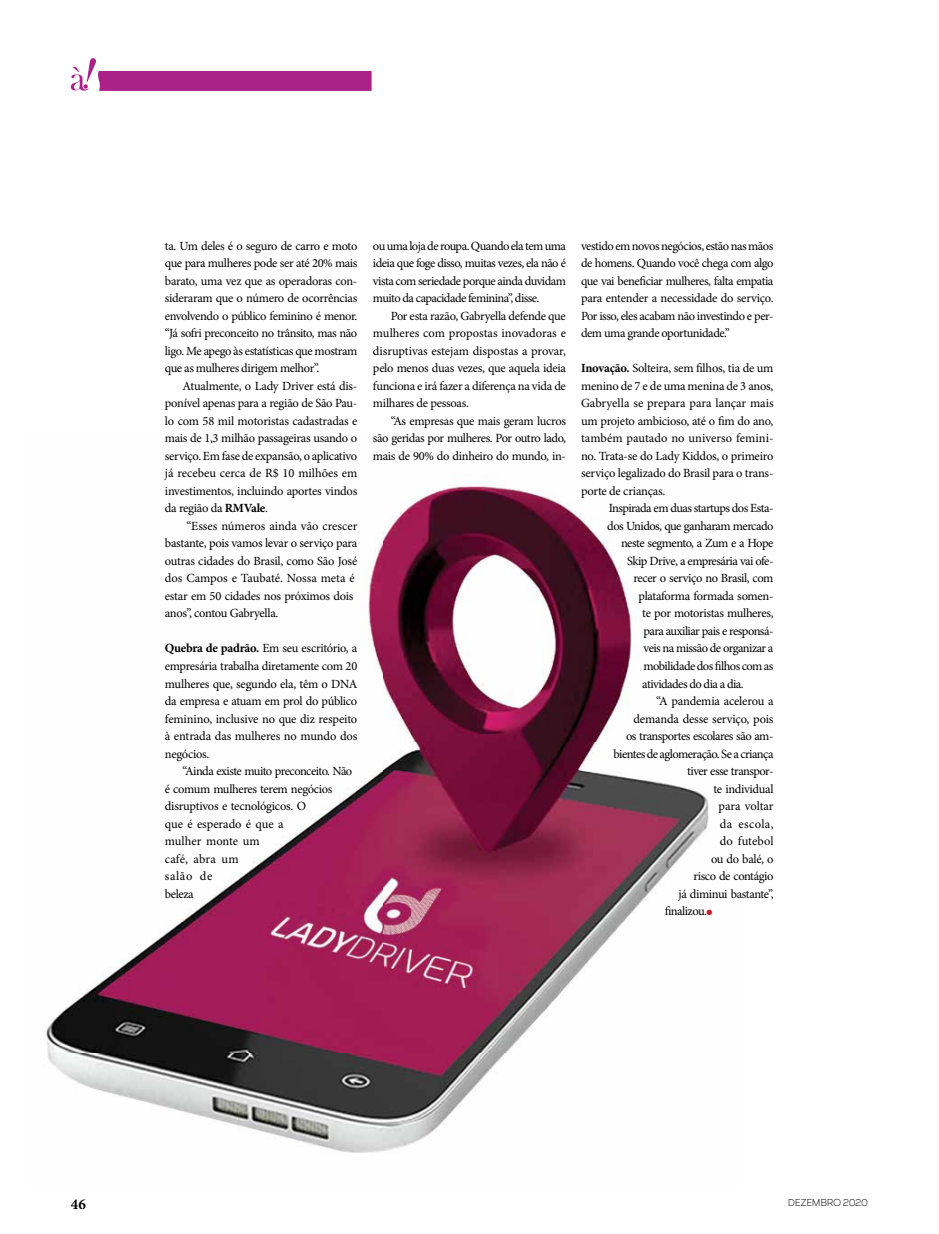
<style>
.page{position:relative;width:939px;height:1234px;background:#fff}
.page>*{position:absolute;margin:0;border:0;box-sizing:border-box;transform-origin:0 0}
.t1{font:700 15px "Minion Pro";color:#000}
.t2{font:12.5px/17.5px "Minion Pro";letter-spacing:-.03em;color:#000;text-align:justify}
.t3{font:12.5px "Minion Pro";letter-spacing:-.05em;color:#000}
.t4{font:12.5px "Minion Pro";letter-spacing:-.01em;color:#000}
.t5{font:12.5px "Minion Pro";letter-spacing:.025em;color:#000}
.t6{font:12.5px "Minion Pro";letter-spacing:.005em;color:#000}
.t7{font:expanded 10px "Corbert";letter-spacing:-.04em;color:#000;scale:.8 1}
.s1{font-weight:700}
.s2{font-family:"Dixieland Normal";font-size:7.5px;color:#ca202c}
</style>
<div class="page">
<img style="left:46px;top:485px;width:663px;height:668px">
<svg style="left:71px;top:58px;width:301px;height:33px"></svg>
<p class="t2" style="left:165px;top:237px;width:194px">ta. Um deles é o seguro de carro e moto que para mulheres pode ser até 20% mais barato, uma vez que as operadoras con&shy;sideraram que o número de ocorrências envolvendo o público feminino é menor. “Já sofri preconceito no trânsito, mas não ligo. Me apego às estatísticas que mostram que as mulheres dirigem melhor”.</p>
<p class="t2" style="left:165px;top:377px;width:194px;text-indent:18px">Atualmente, o Lady Driver está dis&shy;ponível apenas para a região de São Pau&shy;lo com 58 mil motoristas cadastradas e mais de 1,3 milhão passageiras usando o serviço. Em fase de expansão, o aplicativo já recebeu cerca de R$ 10 milhões em investimentos, incluindo aportes vindos da região da <span class="s1">RMVale</span>.</p>
<p class="t2" style="left:165px;top:517px;width:194px;text-align:left;text-indent:22px">“Esses números ainda vão crescer bastante, pois vamos levar o serviço para outras cidades do Brasil, como São José dos Campos e Taubaté. Nossa meta é estar em 50 cidades nos próximos dois anos”, contou Gabryella.</p>
<p class="t2" style="left:165px;top:639px;width:194px"><span class="s1">Quebra de padrão.</span> Em seu escritório, a empresária trabalha diretamente com 20 mulheres que, segundo ela, têm o DNA da empresa e atuam em prol do público feminino, inclusive no que diz respeito à entrada das mulheres no mundo dos negócios.</p>
<p class="t2" style="left:165px;top:762px;width:189px;text-align:left;text-indent:18px">“Ainda existe muito preconceito. Não é comum mulheres terem negócios disruptivos e tecnológicos. O<br>que é esperado é que a<br>mulher monte um<br>café, abra um<br>salão de<br>beleza</p>
<p class="t2" style="left:373px;top:237px;width:195px">ou uma loja de roupa. Quando ela tem uma ideia que foge disso, muitas vezes, ela não é vista com seriedade porque ainda duvidam muito da capacidade feminina”, disse.</p>
<p class="t2" style="left:373px;top:307px;width:195px;text-indent:18px">Por esta razão, Gabryella defende que mulheres com propostas inovadoras e disruptivas estejam dispostas a provar, pelo menos duas vezes, que aquela ideia funciona e irá fazer a diferença na vida de milhares de pessoas.</p>
<p class="t2" style="left:373px;top:412px;width:195px;text-indent:18px">“As empresas que mais geram lucros são geridas por mulheres. Por outro lado, mais de 90% do dinheiro do mundo, in-</p>
<p class="t2" style="left:581px;top:237px;width:194px">vestido em novos negócios, estão nas mãos de homens. Quando você chega com algo que vai beneficiar mulheres, falta empatia para entender a necessidade do serviço.<br>Por isso, eles acabam não investindo e per&shy;dem uma grande oportunidade.”</p>
<p class="t2" style="left:581px;top:359px;width:194px"><span class="s1">Inovação.</span> Solteira, sem filhos, tia de um menino de 7 e de uma menina de 3 anos, Gabryella se prepara para lançar mais um projeto ambicioso, até o fim do ano, também pautado no universo femini&shy;no. Trata-se do Lady Kiddos, o primeiro serviço legalizado do Brasil para o trans&shy;porte de crianças.</p>
<p class="t2" style="left:609px;top:499px;width:166px">Inspirada em duas startups dos Esta-</p>
<p class="t2" style="left:607px;top:517px;width:168px">dos Unidos, que ganharam mercado</p>
<p class="t2" style="left:621px;top:534px;width:154px">neste segmento, a Zum e a Hope</p>
<p class="t3" style="left:627px;top:552px;width:148px">Skip Drive, a empresária vai ofe-</p>
<p class="t2" style="left:634px;top:569px;width:142px">recer o serviço no Brasil, com</p>
<p class="t2" style="left:639px;top:587px;width:137px">plataforma formada somen-</p>
<p class="t2" style="left:642px;top:604px;width:133px">te por motoristas mulheres,</p>
<p class="t2" style="left:644px;top:622px;width:131px">para auxiliar pais e responsá-</p>
<p class="t2" style="left:644px;top:639px;width:131px">veis na missão de organizar a</p>
<p class="t2" style="left:644px;top:657px;width:131px">mobilidade dos filhos com as</p>
<p class="t2" style="left:642px;top:674px;width:103px">atividades do dia a dia.</p>
<p class="t2" style="left:656px;top:692px;width:119px">“A pandemia acelerou a</p>
<p class="t2" style="left:634px;top:709px;width:141px">demanda desse serviço, pois</p>
<p class="t2" style="left:626px;top:727px;width:149px">os transportes escolares são am-</p>
<p class="t2" style="left:614px;top:744px;width:161px">bientes de aglomeração. Se a criança</p>
<p class="t2" style="left:687px;top:762px;width:88px">tiver esse transpor-</p>
<p class="t2" style="left:714px;top:779px;width:61px">te individual</p>
<p class="t4" style="left:719px;top:797px;width:56px">para voltar</p>
<p class="t5" style="left:720px;top:815px;width:55px">da escola,</p>
<p class="t6" style="left:720px;top:832px;width:55px">do futebol</p>
<p class="t2" style="left:711px;top:849px;width:64px">ou do balé, o</p>
<p class="t2" style="left:694px;top:867px;width:81px">risco de contágio</p>
<p class="t2" style="left:679px;top:884px;width:97px">já diminui bastante”,</p>
<p class="t2" style="left:665px;top:902px;width:49px">finalizou.<span class="s2">l</span></p>
<p class="t1" style="left:71px;top:1193px;width:16px">46</p>
<p class="t7" style="left:788px;top:1194px;width:102px">DEZEMBRO 2020</p>
</div>
